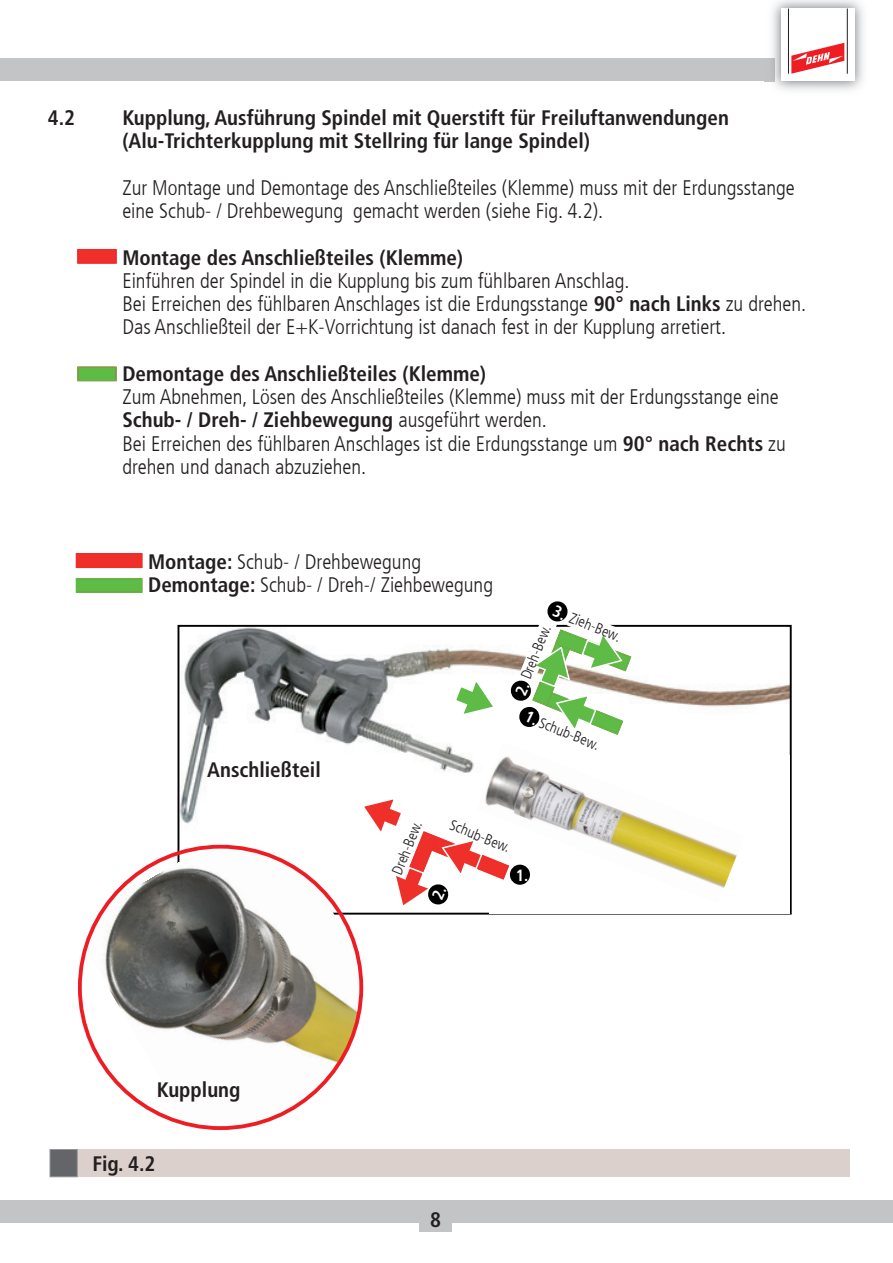
<style>
.page{position:relative;width:893px;height:1263px;background:#fff}
.page>*{position:absolute;margin:0;border:0;box-sizing:border-box;transform-origin:0 0}
.t1{font:300 condensed 21px/23.2px "Frutiger LT Com";color:#231f20}
.t2{font:700 condensed 21px/23.2px "Frutiger LT Com";color:#231f20}
.t3{font:700 condensed 16.2px "Frutiger LT Com";color:#fff}
.t4{font:300 condensed 15px "Frutiger LT Com";color:#231f20}
.s1{font-weight:700}
</style>
<div class="page">
<div style="left:420px;top:1207px;width:32px;height:25px;background:#c2c4c6"></div>
<div style="left:0;top:1200px;width:893px;height:22px;background:#c2c4c6"></div>
<div style="left:0;top:58px;width:774px;height:23px;background:#c2c4c6"></div>
<img style="left:765px;top:0;width:99px;height:90px">
<img style="left:765px;top:58px;width:9px;height:23px">
<div style="left:781px;top:9px;width:74px;height:72px;background:#fff"></div>
<svg style="left:791px;top:43px;width:53px;height:31px"></svg>
<hr style="left:847px;top:9px;width:1px;height:65px;background:#231f20">
<hr style="left:788px;top:9px;width:1px;height:65px;background:#231f20">
<img style="left:181px;top:628px;width:608px;height:219px">
<div style="left:489px;top:755px;width:301px;height:158px;background:#fff"></div>
<img style="left:477px;top:742px;width:267px;height:146px">
<div style="left:50px;top:1149px;width:800px;height:28px;background:#dbd0cb"></div>
<div style="left:50px;top:1149px;width:27px;height:28px;background:#636568;border:1px solid #929499"></div>
<div style="left:76px;top:554px;width:66px;height:13px;background:#ee2f2a"></div>
<div style="left:76px;top:553px;width:66px;height:15px;border:2px solid #ee2f2a"></div>
<div style="left:76px;top:578px;width:66px;height:14px;background:#5dbb46"></div>
<div style="left:76px;top:578px;width:66px;height:15px;border:2px solid #5dbb46"></div>
<img style="left:85px;top:847px;width:276px;height:281px">
<div style="left:78px;top:249px;width:38px;height:14px;background:#ee2f2a"></div>
<div style="left:77px;top:249px;width:40px;height:15px;border:1px solid #ee2f2a"></div>
<div style="left:78px;top:367px;width:38px;height:14px;background:#5dbb46"></div>
<div style="left:77px;top:367px;width:40px;height:14px;border:1px solid #5dbb46"></div>
<svg style="left:453px;top:677px;width:44px;height:40px"></svg>
<div style="left:510px;top:865px;width:20px;height:20px;background:#000;border-radius:50%"></div>
<svg style="left:509px;top:601px;width:123px;height:156px"></svg>
<svg style="left:361px;top:796px;width:149px;height:109px"></svg>
<p class="t2" style="left:48px;top:106px;width:29px">4.2</p>
<p class="t2" style="left:122px;top:106px;width:608px">Kupplung, Ausführung Spindel mit Querstift für Freiluftanwendungen (Alu-Trichterkupplung mit Stellring für lange Spindel)</p>
<p class="t1" style="left:122px;top:176px;width:674px">Zur Montage und Demontage des Anschließteiles (Klemme) muss mit der Erdungsstange eine Schub- / Drehbewegung gemacht werden (siehe Fig. 4.2).</p>
<p class="t2" style="left:122px;top:246px;width:342px">Montage des Anschließteiles (Klemme)</p>
<p class="t1" style="left:122px;top:269px;width:685px">Einführen der Spindel in die Kupplung bis zum fühlbaren Anschlag.<br>Bei Erreichen des fühlbaren Anschlages ist die Erdungsstange <span class="s1">90° nach Links</span> zu drehen.<br>Das Anschließteil der E+K-Vorrichtung ist danach fest in der Kupplung arretiert.</p>
<p class="t2" style="left:122px;top:362px;width:365px">Demontage des Anschließteiles (Klemme)</p>
<p class="t1" style="left:122px;top:385px;width:665px">Zum Abnehmen, Lösen des Anschließteiles (Klemme) muss mit der Erdungsstange eine <span class="s1">Schub- / Dreh- / Ziehbewegung</span> ausgeführt werden.<br>Bei Erreichen des fühlbaren Anschlages ist die Erdungsstange um <span class="s1">90° nach Rechts</span> zu drehen und danach abzuziehen.</p>
<p class="t1" style="left:148px;top:550px;width:346px"><span class="s1">Montage:</span> Schub- / Drehbewegung<br><span class="s1">Demontage:</span> Schub- / Dreh-/ Ziehbewegung</p>
<p class="t2" style="left:207px;top:758px;width:115px">Anschließteil</p>
<p class="t4" style="left:517px;top:675px;width:59px;rotate:-68deg">Dreh-Bew.</p>
<p class="t4" style="left:573px;top:609px;width:56px;rotate:22deg">Zieh-Bew.</p>
<p class="t4" style="left:543px;top:714px;width:65px;rotate:22deg">Schub-Bew.</p>
<p class="t4" style="left:388px;top:871px;width:59px;rotate:-68deg">Dreh-Bew.</p>
<p class="t4" style="left:454px;top:816px;width:65px;rotate:22deg">Schub-Bew.</p>
<p class="t3" style="left:516px;top:866px;width:14px">1.</p>
<p class="t2" style="left:157px;top:1078px;width:85px">Kupplung</p>
<p class="t2" style="left:92px;top:1152px;width:65px">Fig. 4.2</p>
<p class="t2" style="left:430px;top:1208px;width:12px">8</p>
</div>
